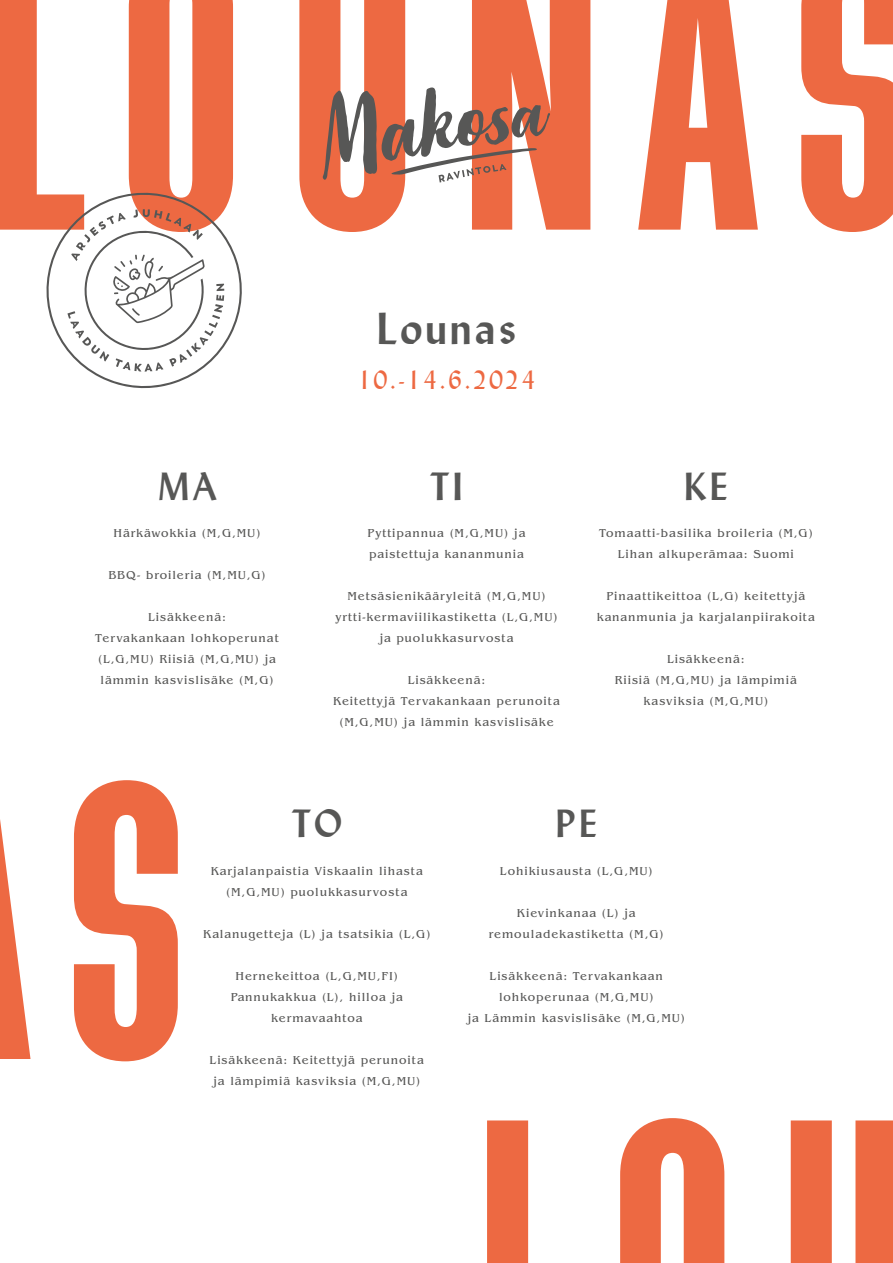
<style>
.page{position:relative;width:893px;height:1263px;background:#fff}
.page>*{position:absolute;margin:0;border:0;box-sizing:border-box;transform-origin:0 0}
.t1{font:700 44.7px "Lydian BT";letter-spacing:.075em;color:#575756}
.t2{font:700 39px "Lydian BT";letter-spacing:.075em;color:#575756}
.t3{font:26.1px "Lydian BT";letter-spacing:.075em;color:#ed6942}
.t4{font:12px/21px "Benguiat Pro ITC";letter-spacing:.075em;color:#575756;text-align:center}
</style>
<div class="page">
<svg style="left:0;top:780px;width:178px;height:281px"></svg>
<svg style="left:487px;top:1118px;width:406px;height:145px"></svg>
<svg style="left:0;top:0;width:893px;height:232px"></svg>
<svg style="left:35px;top:181px;width:210px;height:208px"></svg>
<svg style="left:323px;top:87px;width:227px;height:96px"></svg>
<h1 class="t1" style="left:376px;top:301px;width:142px">Lounas</h1>
<h3 class="t3" style="left:357px;top:364px;width:180px">10.-14.6.2024</h3>
<h2 class="t2" style="left:158px;top:462px;width:60px">MA</h2>
<p class="t4" style="left:114px;top:523px;width:148px">Härkäwokkia (M,G,MU)</p>
<p class="t4" style="left:108px;top:565px;width:159px">BBQ- broileria (M,MU,G)</p>
<p class="t4" style="left:95px;top:607px;width:185px">Lisäkkeenä:<br>Tervakankaan lohkoperunat (L,G,MU) Riisiä (M,G,MU) ja lämmin kasvislisäke (M,G)</p>
<h2 class="t2" style="left:430px;top:462px;width:35px">TI</h2>
<p class="t4" style="left:368px;top:523px;width:159px;text-align:left">Pyttipannua (M,G,MU) ja paistettuja kananmunia</p>
<p class="t4" style="left:335px;top:586px;width:224px">Metsäsienikääryleitä (M,G,MU) yrtti-kermaviilikastiketta (L,G,MU) ja puolukkasurvosta</p>
<p class="t4" style="left:333px;top:670px;width:228px">Lisäkkeenä:<br>Keitettyjä Tervakankaan perunoita (M,G,MU) ja lämmin kasvislisäke</p>
<h2 class="t2" style="left:684px;top:462px;width:45px">KE</h2>
<p class="t4" style="left:599px;top:523px;width:215px">Tomaatti-basilika broileria (M,G)<br>Lihan alkuperämaa: Suomi</p>
<p class="t4" style="left:597px;top:586px;width:220px">Pinaattikeittoa (L,G) keitettyjä kananmunia ja karjalanpiirakoita</p>
<p class="t4" style="left:615px;top:649px;width:183px">Lisäkkeenä:<br>Riisiä (M,G,MU) ja lämpimiä kasviksia (M,G,MU)</p>
<h2 class="t2" style="left:291px;top:800px;width:52px">TO</h2>
<h2 class="t2" style="left:555px;top:800px;width:43px">PE</h2>
<p class="t4" style="left:211px;top:860px;width:214px">Karjalanpaistia Viskaalin lihasta (M,G,MU) puolukkasurvosta</p>
<p class="t4" style="left:203px;top:923px;width:229px">Kalanugetteja (L) ja tsatsikia (L,G)</p>
<p class="t4" style="left:231px;top:965px;width:174px">Hernekeittoa (L,G,MU,FI)<br>Pannukakkua (L), hilloa ja kermavaahtoa</p>
<p class="t4" style="left:210px;top:1049px;width:216px;text-align:left">Lisäkkeenä: Keitettyjä perunoita ja lämpimiä kasviksia (M,G,MU)</p>
<p class="t4" style="left:500px;top:860px;width:154px">Lohikiusausta (L,G,MU)</p>
<p class="t4" style="left:489px;top:902px;width:176px">Kievinkanaa (L) ja remouladekastiketta (M,G)</p>
<p class="t4" style="left:467px;top:965px;width:219px">Lisäkkeenä: Tervakankaan lohkoperunaa (M,G,MU)<br>ja Lämmin kasvislisäke (M,G,MU)</p>
</div>
